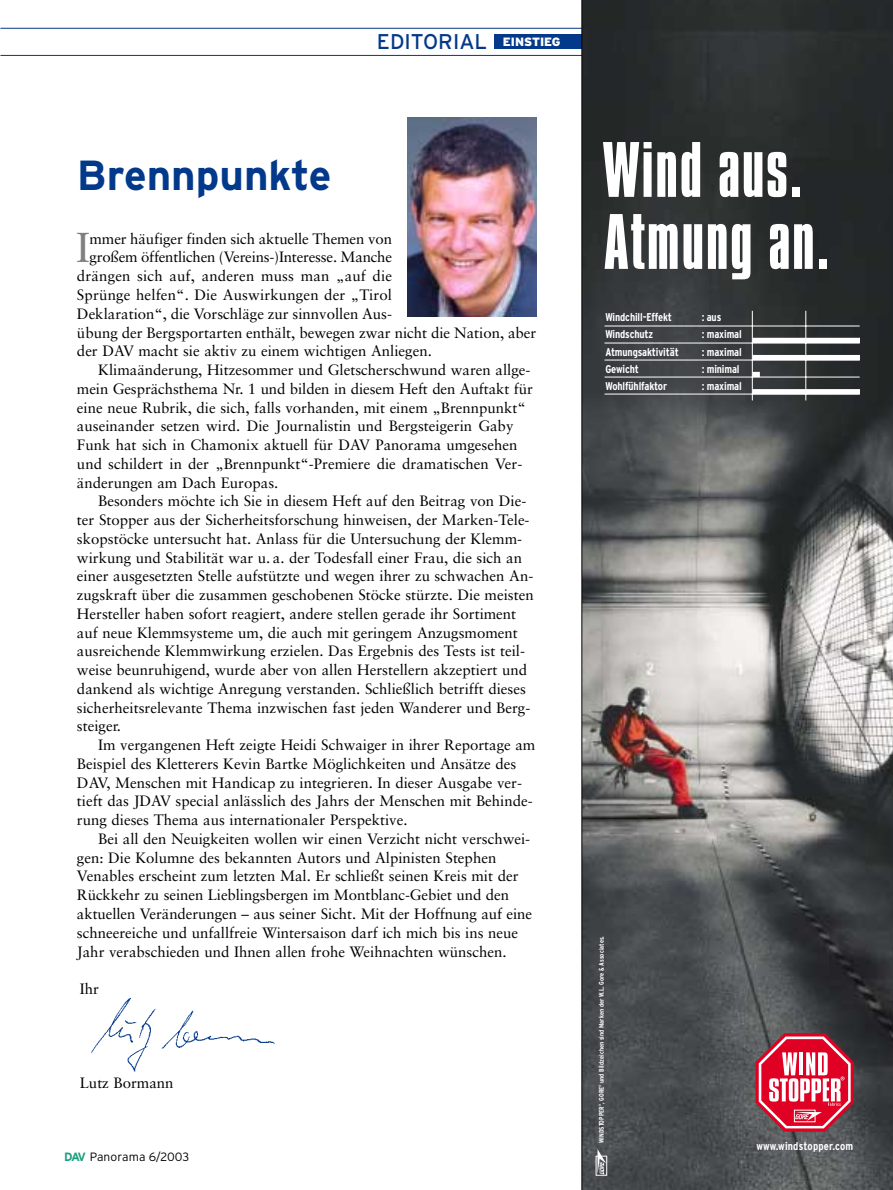
<style>
.page{position:relative;width:893px;height:1190px;background:#fff}
.page>*{position:absolute;margin:0;border:0;box-sizing:border-box;transform-origin:0 0}
.t1{font:67.5px/72px "Compacta BT";letter-spacing:.02em;color:#fff}
.t2{font:700 42px "Interstate";color:#03398a}
.t3{font:41.85px "Sabon";color:#808080}
.t4{font:21.3px "Interstate";color:#03398a}
.t5{font:15px "Sabon";color:#000}
.t6{font:300 12px "Interstate";letter-spacing:.005em;color:#000}
.t7{font:700 condensed 11.25px/17.2px "Interstate";letter-spacing:-.01em;color:#fff}
.t8{font:700 condensed 11.25px "Interstate";letter-spacing:.015em;color:#fff}
.t9{font:700 condensed 6.75px "Interstate";letter-spacing:.005em;color:#fff}
.s1{font-weight:700;color:#1b9e7f}
</style>
<div class="page">
<svg style="left:582px;top:0;width:310px;height:1189px;background:#5b595a"></svg>
<hr style="left:0;top:55px;width:582px;height:1px;background:#03398a">
<hr style="left:0;top:28px;width:582px;height:1px;background:#03398a">
<div style="left:494px;top:34px;width:87px;height:15px;background:#03398a"></div>
<img style="left:91px;top:997px;width:183px;height:75px">
<img style="left:407px;top:118px;width:129px;height:198px">
<hr style="left:581px;top:0;width:1px;height:1189px;background:#000">
<h2 class="t2" style="left:77px;top:159px;width:256px">Brennpunkte</h2>
<h3 class="t4" style="left:377px;top:34px;width:185px">EDITORIAL <sup>EINSTIEG</sup></h3>
<h3 class="t3" style="left:76px;top:230px;width:15px">I</h3>
<p class="t5" style="left:90px;top:232px;width:304px">mmer häufiger finden sich aktuelle Themen von</p>
<p class="t5" style="left:90px;top:251px;width:304px">großem öffentlichen (Vereins-)Interesse. Manche</p>
<p class="t5" style="left:77px;top:270px;width:316px">drängen sich auf, anderen muss man „auf die</p>
<p class="t5" style="left:77px;top:288px;width:316px">Sprünge helfen“. Die Auswirkungen der „Tirol</p>
<p class="t5" style="left:77px;top:307px;width:316px">Deklaration“, die Vorschläge zur sinnvollen Aus-</p>
<p class="t5" style="left:77px;top:326px;width:461px">übung der Bergsportarten enthält, bewegen zwar nicht die Nation, aber</p>
<p class="t5" style="left:77px;top:345px;width:356px">der DAV macht sie aktiv zu einem wichtigen Anliegen.</p>
<p class="t5" style="left:98px;top:363px;width:434px">Klimaänderung, Hitzesommer und Gletscherschwund waren allge-</p>
<p class="t5" style="left:77px;top:382px;width:457px">mein Gesprächsthema Nr. 1 und bilden in diesem Heft den Auftakt für</p>
<p class="t5" style="left:77px;top:401px;width:450px">eine neue Rubrik, die sich, falls vorhanden, mit einem „Brennpunkt“</p>
<p class="t5" style="left:77px;top:420px;width:438px">auseinander setzen wird. Die Journalistin und Bergsteigerin Gaby</p>
<p class="t5" style="left:77px;top:438px;width:442px">Funk hat sich in Chamonix aktuell für DAV Panorama umgesehen</p>
<p class="t5" style="left:77px;top:457px;width:447px">und schildert in der „Brennpunkt“-Premiere die dramatischen Ver-</p>
<p class="t5" style="left:77px;top:476px;width:203px">änderungen am Dach Europas.</p>
<p class="t5" style="left:98px;top:495px;width:429px">Besonders möchte ich Sie in diesem Heft auf den Beitrag von Die-</p>
<p class="t5" style="left:77px;top:513px;width:454px">ter Stopper aus der Sicherheitsforschung hinweisen, der Marken-Tele-</p>
<p class="t5" style="left:77px;top:532px;width:446px">skopstöcke untersucht hat. Anlass für die Untersuchung der Klemm-</p>
<p class="t5" style="left:77px;top:551px;width:446px">wirkung und Stabilität war u. a. der Todesfall einer Frau, die sich an</p>
<p class="t5" style="left:77px;top:570px;width:458px">einer ausgesetzten Stelle aufstützte und wegen ihrer zu schwachen An-</p>
<p class="t5" style="left:77px;top:588px;width:458px">zugskraft über die zusammen geschobenen Stöcke stürzte. Die meisten</p>
<p class="t5" style="left:77px;top:607px;width:441px">Hersteller haben sofort reagiert, andere stellen gerade ihr Sortiment</p>
<p class="t5" style="left:77px;top:626px;width:442px">auf neue Klemmsysteme um, die auch mit geringem Anzugsmoment</p>
<p class="t5" style="left:77px;top:645px;width:449px">ausreichende Klemmwirkung erzielen. Das Ergebnis des Tests ist teil-</p>
<p class="t5" style="left:77px;top:663px;width:452px">weise beunruhigend, wurde aber von allen Herstellern akzeptiert und</p>
<p class="t5" style="left:77px;top:682px;width:450px">dankend als wichtige Anregung verstanden. Schließlich betrifft dieses</p>
<p class="t5" style="left:77px;top:701px;width:455px">sicherheitsrelevante Thema inzwischen fast jeden Wanderer und Berg-</p>
<p class="t5" style="left:77px;top:720px;width:46px">steiger.</p>
<p class="t5" style="left:98px;top:738px;width:438px">Im vergangenen Heft zeigte Heidi Schwaiger in ihrer Reportage am</p>
<p class="t5" style="left:77px;top:757px;width:441px">Beispiel des Kletterers Kevin Bartke Möglichkeiten und Ansätze des</p>
<p class="t5" style="left:77px;top:776px;width:446px">DAV, Menschen mit Handicap zu integrieren. In dieser Ausgabe ver-</p>
<p class="t5" style="left:77px;top:795px;width:457px">tieft das JDAV special anlässlich des Jahrs der Menschen mit Behinde-</p>
<p class="t5" style="left:77px;top:813px;width:332px">rung dieses Thema aus internationaler Perspektive.</p>
<p class="t5" style="left:98px;top:832px;width:433px">Bei all den Neuigkeiten wollen wir einen Verzicht nicht verschwei-</p>
<p class="t5" style="left:77px;top:851px;width:421px">gen: Die Kolumne des bekannten Autors und Alpinisten Stephen</p>
<p class="t5" style="left:77px;top:870px;width:443px">Venables erscheint zum letzten Mal. Er schließt seinen Kreis mit der</p>
<p class="t5" style="left:77px;top:888px;width:433px">Rückkehr zu seinen Lieblingsbergen im Montblanc-Gebiet und den</p>
<p class="t5" style="left:77px;top:907px;width:456px">aktuellen Veränderungen – aus seiner Sicht. Mit der Hoffnung auf eine</p>
<p class="t5" style="left:77px;top:926px;width:442px">schneereiche und unfallfreie Wintersaison darf ich mich bis ins neue</p>
<p class="t5" style="left:77px;top:945px;width:431px">Jahr verabschieden und Ihnen allen frohe Weihnachten wünschen.</p>
<p class="t5" style="left:80px;top:982px;width:21px">Ihr</p>
<p class="t5" style="left:80px;top:1076px;width:95px">Lutz Bormann</p>
<p class="t6" style="left:64px;top:1152px;width:126px"><span class="s1">DAV</span> Panorama 6/2003</p>
<h1 class="t1" style="left:603px;top:139px;width:227px">Wind aus.<br>Atmung an.</h1>
<p class="t7" style="left:605px;top:309px;width:75px">Windchill-Effekt<br>Windschutz<br>Atmungsaktivität<br>Gewicht<br>Wohlfühlfaktor</p>
<p class="t7" style="left:701px;top:309px;width:42px">: aus<br>: maximal : maximal : minimal : maximal</p>
<p class="t9" style="left:599px;top:1143px;width:209px;rotate:-90deg">WINDSTOPPER<sup>®</sup>, GORE<sup>®</sup> und Bildzeichen sind Marken der W.L. Gore &amp; Associates.</p>
<p class="t8" style="left:756px;top:1141px;width:98px">www.windstopper.com</p>
</div>
